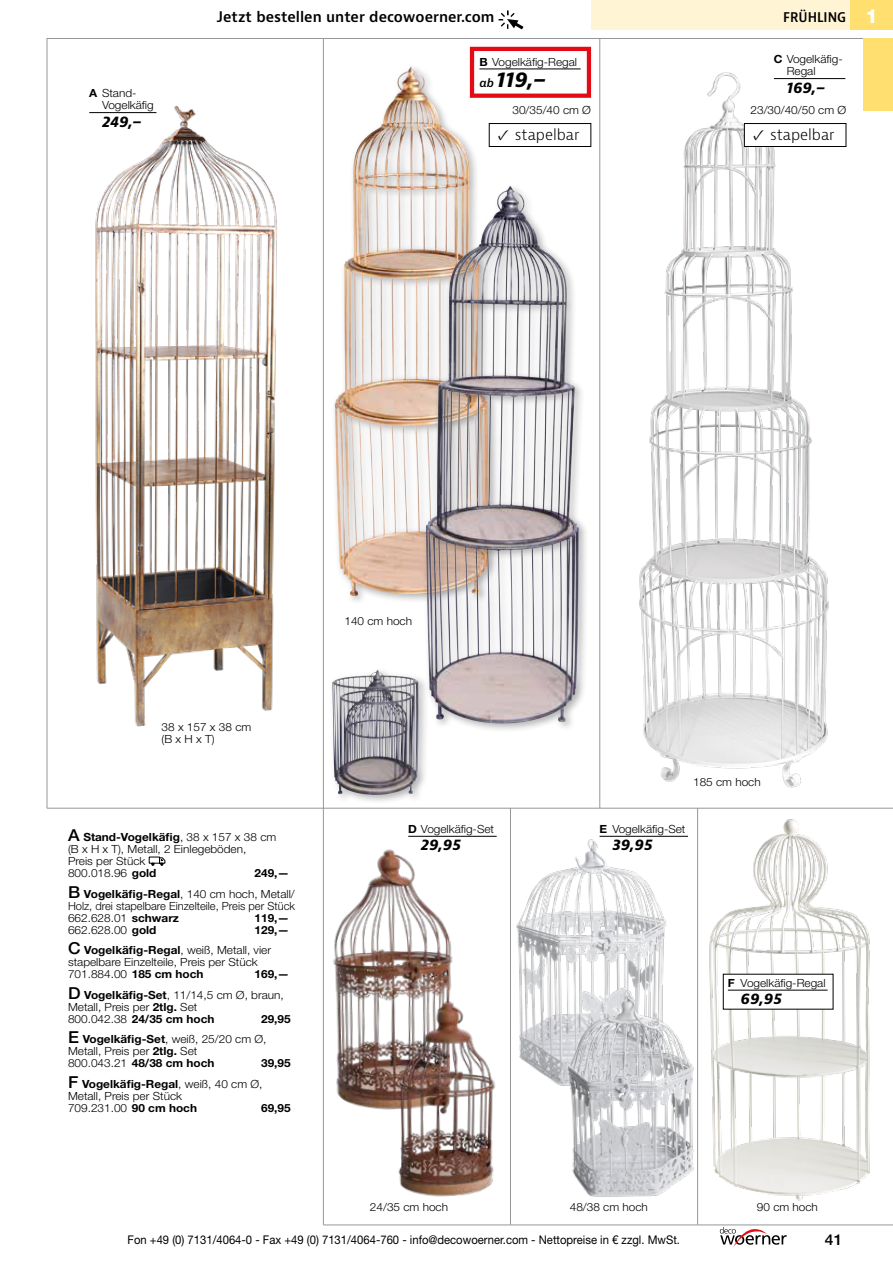
<style>
.page{position:relative;width:893px;height:1263px;background:#fff}
.page>*{position:absolute;margin:0;border:0;box-sizing:border-box;transform-origin:0 0}
.t1{font:italic 700 21px "Bernina Sans";color:#000}
.t2{font:italic 700 15px "Bernina Sans";letter-spacing:-.005em;color:#000}
.t3{font:300 15px "Bernina Sans";color:#000}
.t4{font:500 15px "Helvetica Neue LT Std";color:#000;scale:1.05 1}
.t5{font:600 14.25px "Bernina Sans";color:#000}
.t6{font:600 condensed 14.25px "Bernina Sans";color:#000}
.t7{font:12px "Helvetica Neue LT Std";color:#000;scale:.94 1}
.t8{font:300 11.25px/12px "Helvetica Neue LT Std";color:#000;scale:1.05 1}
.t9{font:700 11.25px/20.5px "Helvetica Neue LT Std";color:#000;scale:1.05 1}
.t10{font:300 11.25px/12px "Helvetica Neue LT Std";color:#000}
.s1{font-weight:700}
.s2{font-weight:600;font-size:11.25px}
.s3{font-family:"Helvetica Neue LT Std";font-weight:800;font-stretch:normal;font-size:19.5px;color:#fff}
.s4{font-family:"Arno Pro Light Display";font-weight:400;font-size:18px}
.s5{font-weight:500;font-size:16.5px}
.s6{font-weight:300}
</style>
<div class="page">
<svg style="left:720px;top:1227px;width:67px;height:21px"></svg>
<svg style="left:499px;top:11px;width:25px;height:19px"></svg>
<img style="left:516px;top:839px;width:151px;height:247px">
<img style="left:565px;top:987px;width:129px;height:210px">
<img style="left:91px;top:105px;width:186px;height:622px">
<div style="left:331px;top:63px;width:168px;height:542px;background:#000;opacity:.3"></div>
<img style="left:335px;top:66px;width:154px;height:530px">
<div style="left:422px;top:182px;width:167px;height:551px;background:#000;opacity:.3"></div>
<img style="left:426px;top:186px;width:153px;height:538px">
<img style="left:639px;top:72px;width:194px;height:716px">
<img style="left:709px;top:819px;width:161px;height:382px">
<div style="left:329px;top:666px;width:100px;height:139px;background:#000;opacity:.3"></div>
<img style="left:332px;top:670px;width:87px;height:125px">
<hr style="left:47px;top:38px;width:1px;height:770px;background:#969798">
<hr style="left:599px;top:38px;width:1px;height:770px;background:#969798">
<hr style="left:323px;top:38px;width:1px;height:1187px;background:#969798">
<hr style="left:510px;top:808px;width:1px;height:417px;background:#969798">
<hr style="left:697px;top:808px;width:1px;height:417px;background:#969798">
<hr style="left:47px;top:38px;width:846px;height:1px;background:#969798">
<hr style="left:47px;top:808px;width:846px;height:1px;background:#969798">
<hr style="left:323px;top:1225px;width:570px;height:1px;background:#969798">
<img style="left:333px;top:849px;width:120px;height:261px">
<img style="left:394px;top:1000px;width:102px;height:197px">
<div style="left:591px;top:0;width:259px;height:30px;background:#fff5d4"></div>
<div style="left:850px;top:0;width:43px;height:30px;background:#ffdf70"></div>
<div style="left:863px;top:38px;width:30px;height:73px;background:#ffdf70"></div>
<svg style="left:148px;top:856px;width:18px;height:10px"></svg>
<hr style="left:89px;top:112px;width:67px;height:1px;background:#000">
<div style="left:470px;top:47px;width:121px;height:51px;background:#fff;border:4px solid #e50b14"></div>
<hr style="left:479px;top:69px;width:102px;height:1px;background:#000">
<div style="left:489px;top:124px;width:102px;height:22px;background:#fff"></div>
<div style="left:489px;top:123px;width:102px;height:24px;border:1px solid #000"></div>
<div style="left:744px;top:124px;width:102px;height:22px;background:#fff"></div>
<div style="left:744px;top:123px;width:102px;height:24px;border:1px solid #000"></div>
<hr style="left:774px;top:78px;width:71px;height:1px;background:#000">
<hr style="left:408px;top:836px;width:89px;height:1px;background:#000">
<hr style="left:600px;top:836px;width:88px;height:1px;background:#000">
<div style="left:723px;top:974px;width:110px;height:35px;background:#fff"></div>
<hr style="left:728px;top:990px;width:100px;height:1px;background:#000">
<p class="t8" style="left:102px;top:87px;width:51px;text-indent:-13px"><span class="s1">A</span> Stand-<br>Vogelkäfig</p>
<h2 class="t2" style="left:102px;top:111px;width:41px">249,–</h2>
<p class="t5" style="left:217px;top:7px;width:279px">Jetzt bestellen unter decowoerner.com</p>
<p class="t8" style="left:479px;top:55px;width:95px"><span class="s1">B</span> Vogelkäfig-Regal</p>
<h1 class="t1" style="left:479px;top:66px;width:69px"><span class="s2">ab</span> 119,–</h1>
<p class="t8" style="left:512px;top:104px;width:76px">30/35/40 cm Ø</p>
<p class="t6" style="left:783px;top:8px;width:96px">FRÜHLING <span class="s3">1</span></p>
<p class="t8" style="left:787px;top:53px;width:55px;text-indent:-13px"><span class="s1">C</span> Vogelkäfig-<br>Regal</p>
<h2 class="t2" style="left:787px;top:77px;width:40px">169,–</h2>
<p class="t8" style="left:751px;top:104px;width:93px">23/30/40/50 cm Ø</p>
<h2 class="t3" style="left:498px;top:124px;width:83px"><span class="s4">✓</span> stapelbar</h2>
<h2 class="t3" style="left:753px;top:124px;width:83px"><span class="s4">✓</span> stapelbar</h2>
<p class="t8" style="left:162px;top:721px;width:87px">38 x 157 x 38 cm (B x H x T)</p>
<p class="t8" style="left:344px;top:614px;width:66px">140 cm hoch</p>
<p class="t8" style="left:693px;top:776px;width:66px">185 cm hoch</p>
<p class="t8" style="left:68px;top:831px;width:200px"><span class="s5">A</span> <span class="s1">Stand-Vogelkäfig</span>, 38 x 157 x 38 cm (B x H x T), Metall, 2 Einlegeböden,<br>Preis per Stück<br>800.018.96 <span class="s1">gold</span></p>
<p class="t9" style="left:68px;top:862px;width:218px;text-indent:187px">249,—<br><span class="s5">B</span> Vogelkäfig-Regal<span class="s6">, 140 cm hoch, Metall/</span></p>
<p class="t10" style="left:68px;top:899px;width:228px">Holz, drei stapelbare Einzelteile, Preis per Stück<br>662.628.01 <span class="s1">schwarz</span></p>
<p class="t9" style="left:255px;top:907px;width:35px">119,—</p>
<p class="t9" style="left:68px;top:919px;width:212px;text-indent:187px">129,—<br><span class="s5">C</span> Vogelkäfig-Regal<span class="s6">, weiß, Metall, vier</span></p>
<p class="t8" style="left:68px;top:956px;width:182px">stapelbare Einzelteile, Preis per Stück<br>701.884.00 <span class="s1">185 cm hoch</span></p>
<p class="t8" style="left:68px;top:923px;width:86px">662.628.00 <span class="s1">gold</span></p>
<p class="t9" style="left:68px;top:963px;width:212px;text-indent:187px">169,—<br><span class="s5">D</span> Vogelkäfig-Set<span class="s6">, 11/14,5 cm Ø, braun,</span></p>
<p class="t8" style="left:68px;top:1000px;width:141px">Metall, Preis per <span class="s1">2tlg.</span> Set<br>800.042.38 <span class="s1">24/35 cm hoch</span></p>
<p class="t9" style="left:68px;top:1008px;width:214px;text-indent:193px">29,95<br><span class="s5">E</span> Vogelkäfig-Set<span class="s6">, weiß, 25/20 cm Ø,</span></p>
<p class="t8" style="left:68px;top:1045px;width:141px">Metall, Preis per <span class="s1">2tlg.</span> Set<br>800.043.21 <span class="s1">48/38 cm hoch</span></p>
<p class="t9" style="left:68px;top:1052px;width:214px;text-indent:193px">39,95<br><span class="s5">F</span> Vogelkäfig-Regal<span class="s6">, weiß, 40 cm Ø,</span></p>
<p class="t8" style="left:68px;top:1089px;width:124px">Metall, Preis per Stück<br>709.231.00 <span class="s1">90 cm hoch</span></p>
<p class="t9" style="left:261px;top:1097px;width:30px">69,95</p>
<p class="t8" style="left:408px;top:823px;width:83px"><span class="s1">D</span> Vogelkäfig-Set</p>
<h2 class="t2" style="left:421px;top:835px;width:42px">29,95</h2>
<p class="t8" style="left:600px;top:823px;width:83px"><span class="s1">E</span> Vogelkäfig-Set</p>
<h2 class="t2" style="left:612px;top:835px;width:42px">39,95</h2>
<p class="t8" style="left:728px;top:976px;width:95px"><span class="s1">F</span> Vogelkäfig-Regal</p>
<h2 class="t2" style="left:741px;top:989px;width:43px">69,95</h2>
<p class="t8" style="left:370px;top:1201px;width:76px">24/35 cm hoch</p>
<p class="t8" style="left:570px;top:1201px;width:76px">48/38 cm hoch</p>
<p class="t8" style="left:757px;top:1201px;width:60px">90 cm hoch</p>
<p class="t7" style="left:128px;top:1232px;width:589px">Fon +49 (0) 7131/4064-0 - Fax +49 (0) 7131/4064-760 - info@decowoerner.com - Nettopreise in € zzgl. MwSt.</p>
<h2 class="t4" style="left:825px;top:1230px;width:18px">41</h2>
</div>
